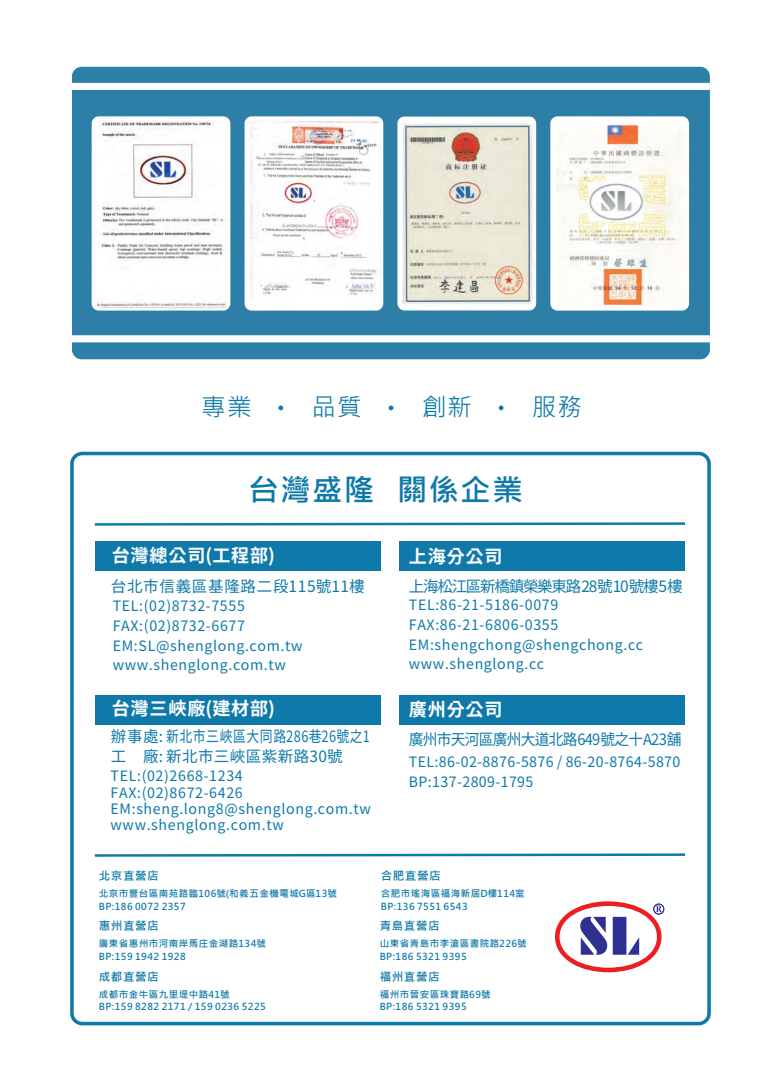
<style>
.page{position:relative;width:781px;height:1090px;background:#fff}
.page>*{position:absolute;margin:0;border:0;box-sizing:border-box;transform-origin:0 0}
.t1{font:700 30.25px "Microsoft Jheng Hei";letter-spacing:.05em;color:#0f79aa}
.t2{font:24.5px "Microsoft Jheng Hei";letter-spacing:.05em;color:#0e7aaa}
.t3{font:700 18.12px "Taipei Sans TC Beta";letter-spacing:.045em;color:#fff}
.t4{font:15.5px "Taipei Sans TC Beta";letter-spacing:.045em;color:#0f79aa}
.t5{font:15.5px "Taipei Sans TC Beta";letter-spacing:-.05em;color:#0f79aa;scale:.95 1}
.t6{font:15.5px "Taipei Sans TC Beta";letter-spacing:-.08em;color:#0f79aa}
.t7{font:15.5px "Taipei Sans TC Beta";letter-spacing:.03em;color:#0f79aa}
.t8{font:14.25px/19.6px "Taipei Sans TC Beta";letter-spacing:.045em;color:#0f79aa}
.t9{font:14.25px/19.6px "Taipei Sans TC Beta";letter-spacing:.025em;color:#0f79aa}
.t10{font:700 11.5px "Microsoft Jheng Hei";letter-spacing:.05em;color:#0f79aa}
.t11{font:700 9.5px/12.8px "Microsoft Jheng Hei";letter-spacing:.05em;color:#0f79aa}
</style>
<div class="page">
<div style="left:72px;top:67px;width:638px;height:292px;background:#2e7fa7;border-radius:10px"></div>
<div style="left:72px;top:83px;width:638px;height:7px;background:#fff"></div>
<div style="left:72px;top:335px;width:638px;height:7px;background:#fff"></div>
<img style="left:92px;top:116px;width:138px;height:194px;border-radius:7px">
<img style="left:397px;top:116px;width:139px;height:194px;border-radius:7px">
<img style="left:244px;top:116px;width:139px;height:194px;border-radius:7px">
<img style="left:550px;top:116px;width:139px;height:194px;border-radius:7px">
<svg style="left:278px;top:405px;width:5px;height:5px"></svg>
<svg style="left:389px;top:405px;width:4px;height:5px"></svg>
<svg style="left:499px;top:405px;width:4px;height:5px"></svg>
<div style="left:70px;top:451px;width:641px;height:573px;border:4px solid #0f79aa;border-radius:10px"></div>
<svg style="left:94px;top:522px;width:592px;height:4px"></svg>
<svg style="left:555px;top:901px;width:109px;height:72px"></svg>
<div style="left:399px;top:541px;width:286px;height:30px;background:#0f79aa"></div>
<div style="left:95px;top:541px;width:285px;height:30px;background:#0f79aa"></div>
<div style="left:399px;top:694px;width:286px;height:30px;background:#0f79aa"></div>
<div style="left:95px;top:694px;width:285px;height:30px;background:#0f79aa"></div>
<svg style="left:94px;top:853px;width:592px;height:4px"></svg>
<h2 class="t2" style="left:201px;top:394px;width:52px">專業</h2>
<h2 class="t2" style="left:311px;top:394px;width:52px">品質</h2>
<h2 class="t2" style="left:422px;top:394px;width:52px">創新</h2>
<h2 class="t2" style="left:532px;top:394px;width:52px">服務</h2>
<h1 class="t1" style="left:249px;top:474px;width:275px">台灣盛隆 關係企業</h1>
<p class="t3" style="left:112px;top:546px;width:165px">台灣總公司(工程部)</p>
<p class="t4" style="left:111px;top:577px;width:255px">台北市信義區基隆路二段115號11樓</p>
<p class="t8" style="left:113px;top:595px;width:191px">TEL:(02)8732-7555<br>FAX:(02)8732-6677<br>EM:SL@shenglong.com.tw www.shenglong.com.tw</p>
<p class="t3" style="left:112px;top:699px;width:165px">台灣三峽廠(建材部)</p>
<p class="t4" style="left:111px;top:728px;width:260px">辦事處:新北市三峽區大同路286巷26號之1</p>
<p class="t8" style="left:111px;top:767px;width:262px;line-height:16.4px">TEL:(02)2668-1234<br>FAX:(02)8672-6426<br>EM:sheng.long8@shenglong.com.tw www.shenglong.com.tw</p>
<p class="t7" style="left:111px;top:748px;width:233px">工 廠: 新北市三峽區紫新路30號</p>
<p class="t3" style="left:409px;top:547px;width:95px">上海分公司</p>
<p class="t6" style="left:409px;top:577px;width:275px">上海松江區新橋鎮榮樂東路28號10號樓5樓</p>
<p class="t8" style="left:409px;top:594px;width:236px">TEL:86-21-5186-0079<br>FAX:86-21-6806-0355<br>EM:shengchong@shengchong.cc www.shenglong.cc</p>
<p class="t3" style="left:409px;top:699px;width:95px">廣州分公司</p>
<p class="t5" style="left:409px;top:731px;width:289px">廣州市天河區廣州大道北路649號之十A23舖</p>
<p class="t9" style="left:409px;top:751px;width:273px">TEL:86-02-8876-5876 / 86-20-8764-5870<br>BP:137-2809-1795</p>
<p class="t10" style="left:99px;top:869px;width:61px">北京直營店</p>
<p class="t11" style="left:99px;top:886px;width:240px">北京市豐台區南苑路臨106號(和義五金機電城G區13號<br>BP:186 0072 2357</p>
<p class="t10" style="left:99px;top:919px;width:61px">惠州直營店</p>
<p class="t11" style="left:99px;top:936px;width:169px">廣東省惠州市河南岸馬庄金湖路134號<br>BP:159 1942 1928</p>
<p class="t10" style="left:99px;top:970px;width:61px">成都直營店</p>
<p class="t11" style="left:99px;top:987px;width:168px">成都市金牛區九里堤中路41號<br>BP:159 8282 2171 / 159 0236 5225</p>
<p class="t10" style="left:381px;top:869px;width:61px">合肥直營店</p>
<p class="t11" style="left:381px;top:886px;width:145px">合肥市瑤海區福海新居D樓114室<br>BP:136 7551 6543</p>
<p class="t10" style="left:380px;top:919px;width:61px">青島直營店</p>
<p class="t11" style="left:380px;top:936px;width:149px">山東省青島市李滄區書院路226號<br>BP:186 5321 9395</p>
<p class="t10" style="left:380px;top:970px;width:61px">福州直營店</p>
<p class="t11" style="left:380px;top:987px;width:112px">福州市晉安區珠寶路69號<br>BP:186 5321 9395</p>
</div>
